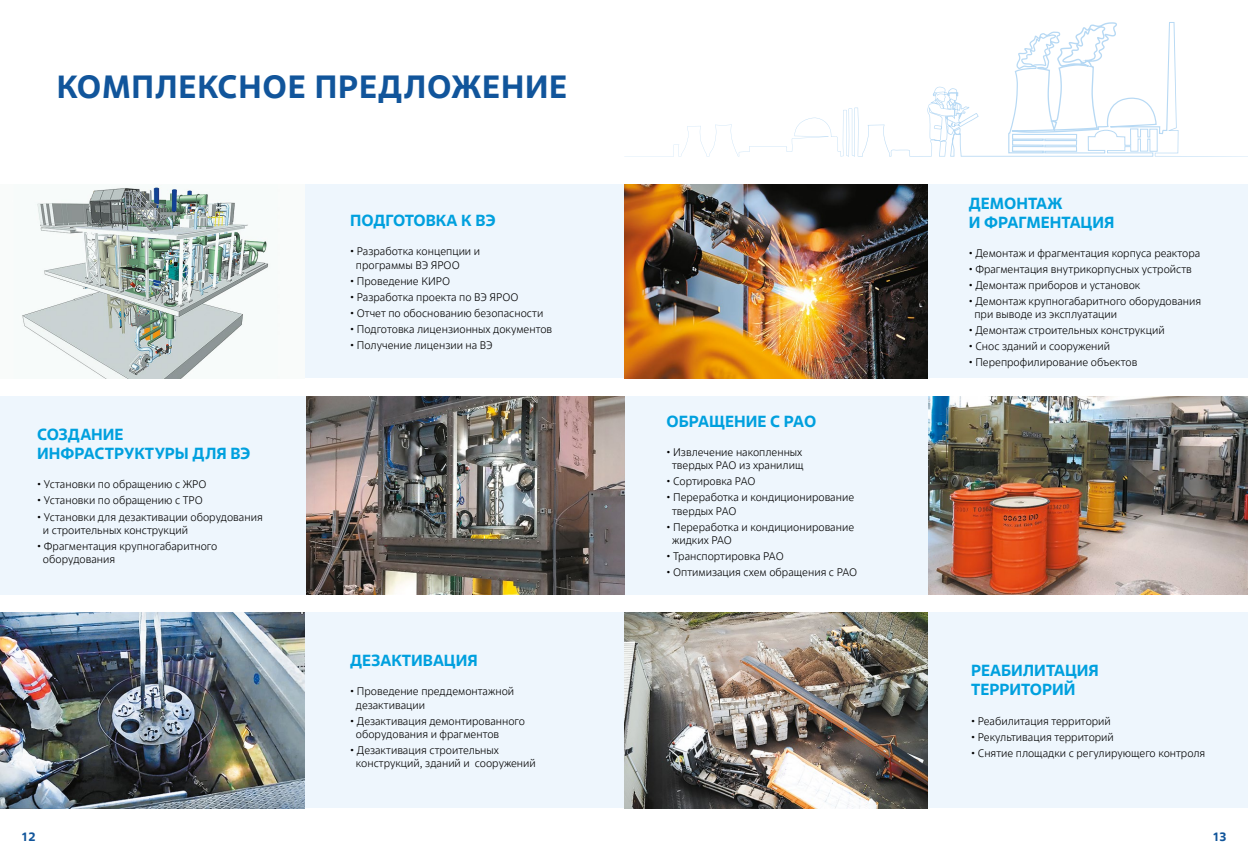
<style>
.page{position:relative;width:1248px;height:865px;background:#fff}
.page>*{position:absolute;margin:0;border:0;box-sizing:border-box;transform-origin:0 0}
.t1{font:700 32px "Rosatom";letter-spacing:.025em;color:#11559b}
.t2{font:700 16px/19.2px "Rosatom";color:#00a0de}
.t3{font:700 12px "Rosatom";color:#11559b}
.t4{font:300 11px/13.2px "Rosatom";color:#000}
</style>
<div class="page">
<div style="left:288px;top:184px;width:336px;height:194px;background:#eef6fd"></div>
<div style="left:924px;top:184px;width:323px;height:194px;background:#eef6fd"></div>
<div style="left:0;top:396px;width:324px;height:198px;background:#eef6fd"></div>
<div style="left:624px;top:396px;width:336px;height:198px;background:#eef6fd"></div>
<div style="left:288px;top:612px;width:336px;height:196px;background:#eef6fd"></div>
<div style="left:924px;top:612px;width:323px;height:196px;background:#eef6fd"></div>
<img style="left:22px;top:184px;width:283px;height:194px">
<img style="left:624px;top:184px;width:303px;height:194px">
<img style="left:306px;top:396px;width:318px;height:198px">
<img style="left:928px;top:396px;width:319px;height:198px">
<img style="left:0;top:612px;width:305px;height:196px">
<img style="left:624px;top:612px;width:303px;height:196px">
<svg style="left:624px;top:22px;width:623px;height:135px"></svg>
<h1 class="t1" style="left:57px;top:66px;width:512px">КОМПЛЕКСНОЕ ПРЕДЛОЖЕНИЕ</h1>
<h2 class="t2" style="left:37px;top:424px;width:215px">СОЗДАНИЕ<br>ИНФРАСТРУКТУРЫ ДЛЯ ВЭ</h2>
<p class="t4" style="left:37px;top:478px;width:171px">• Установки по обращению с ЖРО</p>
<p class="t4" style="left:37px;top:494px;width:167px">• Установки по обращению с ТРО</p>
<p class="t4" style="left:43px;top:510px;width:221px;text-indent:-6px">• Установки для дезактивации оборудования и строительных конструкций</p>
<p class="t4" style="left:43px;top:539px;width:176px;text-indent:-6px">• Фрагментация крупногабаритного оборудования</p>
<h2 class="t2" style="left:350px;top:211px;width:147px">ПОДГОТОВКА К ВЭ</h2>
<p class="t4" style="left:356px;top:245px;width:126px;text-indent:-6px">• Разработка концепции и программы ВЭ ЯРОО</p>
<p class="t4" style="left:350px;top:274px;width:101px">• Проведение КИРО</p>
<p class="t4" style="left:350px;top:290px;width:170px">• Разработка проекта по ВЭ ЯРОО</p>
<p class="t4" style="left:350px;top:306px;width:194px">• Отчет по обоснованию безопасности</p>
<p class="t4" style="left:350px;top:322px;width:203px">• Подготовка лицензионных документов</p>
<p class="t4" style="left:350px;top:338px;width:144px">• Получение лицензии на ВЭ</p>
<h2 class="t2" style="left:350px;top:650px;width:129px">ДЕЗАКТИВАЦИЯ</h2>
<p class="t4" style="left:356px;top:685px;width:160px;text-indent:-6px">• Проведение преддемонтажной дезактивации</p>
<p class="t4" style="left:356px;top:714px;width:171px;text-indent:-6px">• Дезактивация демонтированного оборудования и фрагментов</p>
<p class="t4" style="left:356px;top:743px;width:181px;text-indent:-6px">• Дезактивация строительных конструкций, зданий и сооружений</p>
<h2 class="t2" style="left:666px;top:411px;width:151px">ОБРАЩЕНИЕ С РАО</h2>
<p class="t4" style="left:666px;top:446px;width:138px;text-align:center">• Извлечение накопленных твердых РАО из хранилищ</p>
<p class="t4" style="left:666px;top:475px;width:90px">• Сортировка РАО</p>
<p class="t4" style="left:672px;top:491px;width:183px;text-indent:-6px">• Переработка и кондиционирование твердых РАО</p>
<p class="t4" style="left:672px;top:520px;width:183px;text-indent:-6px">• Переработка и кондиционирование жидких РАО</p>
<p class="t4" style="left:666px;top:549px;width:119px">• Транспортировка РАО</p>
<p class="t4" style="left:666px;top:565px;width:192px">• Оптимизация схем обращения с РАО</p>
<h2 class="t2" style="left:968px;top:193px;width:147px">ДЕМОНТАЖ<br>И ФРАГМЕНТАЦИЯ</h2>
<p class="t4" style="left:968px;top:247px;width:233px">• Демонтаж и фрагментация корпуса реактора</p>
<p class="t4" style="left:968px;top:263px;width:225px">• Фрагментация внутрикорпусных устройств</p>
<p class="t4" style="left:968px;top:279px;width:173px">• Демонтаж приборов и установок</p>
<p class="t4" style="left:974px;top:295px;width:228px;text-indent:-6px">• Демонтаж крупногабаритного оборудования при выводе из эксплуатации</p>
<p class="t4" style="left:968px;top:324px;width:197px">• Демонтаж строительных конструкций</p>
<p class="t4" style="left:968px;top:340px;width:143px">• Снос зданий и сооружений</p>
<p class="t4" style="left:968px;top:356px;width:170px">• Перепрофилирование объектов</p>
<h2 class="t2" style="left:971px;top:660px;width:129px">РЕАБИЛИТАЦИЯ<br>ТЕРРИТОРИЙ</h2>
<p class="t4" style="left:971px;top:714px;width:141px">• Реабилитация территорий</p>
<p class="t4" style="left:971px;top:730px;width:144px">• Рекультивация территорий</p>
<p class="t4" style="left:971px;top:746px;width:236px">• Снятие площадки с регулирующего контроля</p>
<p class="t3" style="left:21px;top:829px;width:16px">12</p>
<p class="t3" style="left:1212px;top:829px;width:16px">13</p>
</div>
